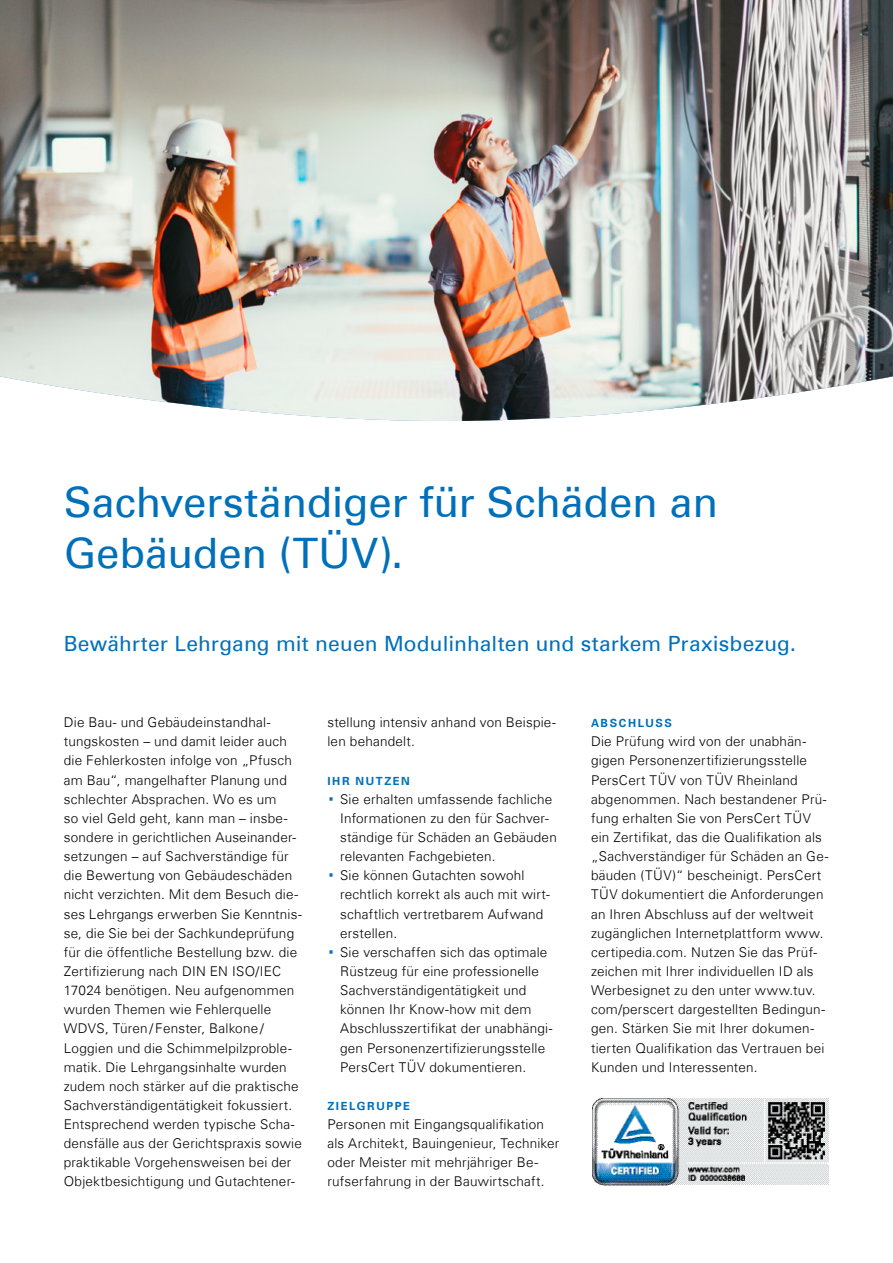
<style>
.page{position:relative;width:893px;height:1263px;background:#fff}
.page>*{position:absolute;margin:0;border:0;box-sizing:border-box;transform-origin:0 0}
._01_Headline{font:42px/51px "Univers Com 55 Roman";letter-spacing:-.005em;color:#0070ba}
._02_Subheadline___In{font:21px "Univers Com 55 Roman";letter-spacing:.01em;color:#0070ba}
._03_Copy{font:300 13.5px/19.2px "Univers Com 45";letter-spacing:.015em;color:#000}
._04_Copyheadline{font:700 11.25px "Univers Com 65";letter-spacing:.145em;color:#0070ba}
.s1{font-family:"Univers Com 55 Roman";font-weight:400;font-size:27px;color:#0070ba}
</style>
<div class="page">
<img style="left:0;top:0;width:893px;height:421px">
<img style="left:592px;top:1099px;width:237px;height:87px">
<p class="_01_Headline" style="left:64px;top:476px;width:656px">Sachverständiger für Schäden an<br>Gebäuden (TÜV).</p>
<p class="_02_Subheadline___In" style="left:64px;top:630px;width:734px">Bewährter Lehrgang mit neuen Modulinhalten und starkem Praxisbezug.</p>
<p class="_03_Copy" style="left:64px;top:713px;width:240px">Die Bau- und Gebäudeinstandhal&shy;tungskosten – und damit leider auch die Fehlerkosten infolge von „Pfusch am Bau“, mangelhafter Planung und schlechter Absprachen. Wo es um<br>so viel Geld geht, kann man – insbe&shy;sondere in gerichtlichen Auseinander&shy;setzungen – auf Sachverständige für die Bewertung von Gebäudeschäden nicht verzichten. Mit dem Besuch die&shy;ses Lehrgangs erwerben Sie Kenntnis&shy;se, die Sie bei der Sachkundeprüfung für die öffentliche Bestellung bzw. die Zertifizierung nach DIN EN ISO/IEC 17024 benötigen. Neu aufgenommen wurden Themen wie Fehlerquelle WDVS, Türen / Fenster, Balkone / Loggien und die Schimmelpilzproble&shy;matik. Die Lehrgangsinhalte wurden zudem noch stärker auf die praktische Sachverständigentätigkeit fokussiert.<br>Entsprechend werden typische Scha&shy;densfälle aus der Gerichtspraxis sowie praktikable Vorgehensweisen bei der Objektbesichtigung und Gutachtener-</p>
<p class="_03_Copy" style="left:327px;top:713px;width:230px">stellung intensiv anhand von Beispie&shy;len behandelt.</p>
<p class="_04_Copyheadline" style="left:327px;top:774px;width:84px">IHR NUTZEN</p>
<p class="_03_Copy" style="left:340px;top:789px;width:218px;text-indent:-13px"><span class="s1">·</span> Sie erhalten umfassende fachliche<br>Informationen zu den für Sachver&shy;ständige für Schäden an Gebäuden relevanten Fachgebieten.</p>
<p class="_03_Copy" style="left:340px;top:866px;width:211px;text-indent:-13px"><span class="s1">·</span> Sie können Gutachten sowohl rechtlich korrekt als auch mit wirt&shy;schaftlich vertretbarem Aufwand erstellen.</p>
<p class="_03_Copy" style="left:340px;top:942px;width:214px;text-indent:-13px"><span class="s1">·</span> Sie verschaffen sich das optimale Rüstzeug für eine professionelle Sachverständigentätigkeit und können Ihr Know-how mit dem Abschlusszertifikat der unabhängi&shy;gen Personenzertifizierungsstelle PersCert TÜV dokumentieren.</p>
<p class="_04_Copyheadline" style="left:327px;top:1099px;width:84px">ZIELGRUPPE</p>
<p class="_03_Copy" style="left:327px;top:1114px;width:233px">Personen mit Eingangsqualifikation als Architekt, Bauingenieur, Techniker oder Meister mit mehrjähriger Be&shy;rufserfahrung in der Bauwirtschaft.</p>
<p class="_04_Copyheadline" style="left:591px;top:716px;width:83px">ABSCHLUSS</p>
<p class="_03_Copy" style="left:591px;top:732px;width:239px">Die Prüfung wird von der unabhän&shy;gigen Personenzertifizierungsstelle PersCert TÜV von TÜV Rheinland abgenommen. Nach bestandener Prü&shy;fung erhalten Sie von PersCert TÜV ein Zertifikat, das die Qualifikation als „Sachverständiger für Schäden an Ge&shy;bäuden (TÜV)“ bescheinigt. PersCert TÜV dokumentiert die Anforderungen an Ihren Abschluss auf der weltweit zugänglichen Internetplattform www. certipedia.com. Nutzen Sie das Prüf&shy;zeichen mit Ihrer individuellen ID als Werbesignet zu den unter www.tuv. com/perscert dargestellten Bedingun&shy;gen. Stärken Sie mit Ihrer dokumen&shy;tierten Qualifikation das Vertrauen bei Kunden und Interessenten.</p>
</div>
